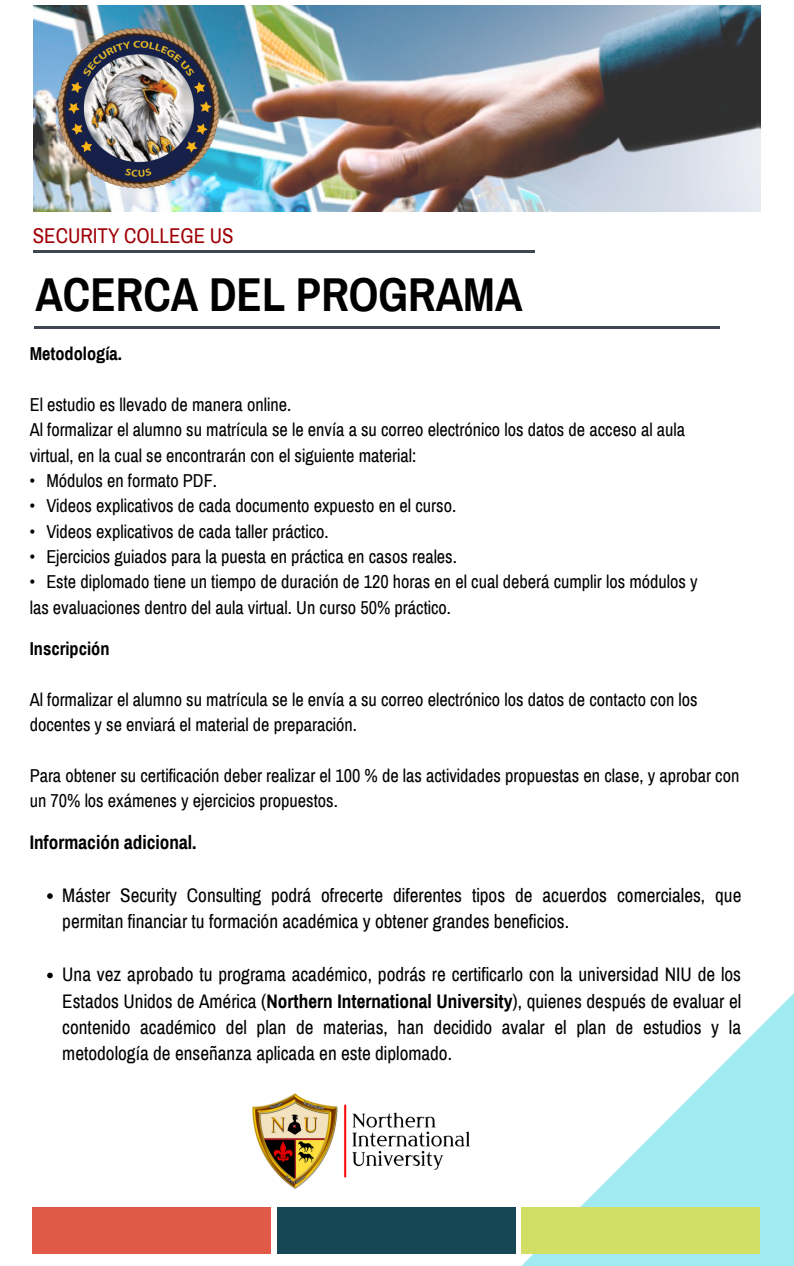
<style>
.page{position:relative;width:794px;height:1266px;background:#fff}
.page>*{position:absolute;margin:0;border:0;box-sizing:border-box;transform-origin:0 0}
.t1{font:700 46.42px "Archivo Narrow";color:#000}
.t2{font:20.85px "Archivo Narrow";color:#9f0006}
.t3{font:19.12px/26.5px "Archivo Narrow";color:#000}
.t4{font:700 19.12px "Archivo Narrow";color:#000}
.t5{font:18.23px/25.3px "Archivo Narrow";color:#000}
.t6{font:700 18.23px "Archivo Narrow";color:#000}
.s1{font-weight:700}
</style>
<div class="page">
<img style="left:34px;top:6px;width:725px;height:205px">
<hr style="left:33px;top:250px;width:502px;height:3px;background:#3f4652">
<hr style="left:34px;top:326px;width:685px;height:3px;background:#3f4652">
<svg style="left:79px;top:994px;width:714px;height:272px"></svg>
<img style="left:33px;top:18px;width:212px;height:181px">
<div style="left:32px;top:1207px;width:239px;height:46px;background:#e05a47"></div>
<div style="left:277px;top:1207px;width:238px;height:46px;background:#154854"></div>
<div style="left:521px;top:1207px;width:238px;height:46px;background:#d2df64"></div>
<img style="left:226px;top:1084px;width:269px;height:112px">
<svg style="left:47px;top:893px;width:6px;height:6px"></svg>
<svg style="left:47px;top:972px;width:6px;height:6px"></svg>
<p class="t2" style="left:33px;top:224px;width:202px">SECURITY COLLEGE US</p>
<h1 class="t1" style="left:35px;top:271px;width:488px">ACERCA DEL PROGRAMA</h1>
<p class="t6" style="left:30px;top:344px;width:94px">Metodología.</p>
<p class="t5" style="left:30px;top:392px;width:656px">El estudio es llevado de manera online.<br>Al formalizar el alumno su matrícula se le envía a su correo electrónico los datos de acceso al aula virtual, en la cual se encontrarán con el siguiente material:</p>
<p class="t5" style="left:30px;top:468px;width:189px">• Módulos en formato PDF.</p>
<p class="t5" style="left:30px;top:493px;width:428px">• Videos explicativos de cada documento expuesto en el curso.</p>
<p class="t5" style="left:30px;top:519px;width:300px">• Videos explicativos de cada taller práctico.</p>
<p class="t5" style="left:30px;top:544px;width:428px">• Ejercicios guiados para la puesta en práctica en casos reales.</p>
<p class="t5" style="left:30px;top:569px;width:669px">• Este diplomado tiene un tiempo de duración de 120 horas en el cual deberá cumplir los módulos y las evaluaciones dentro del aula virtual. Un curso 50% práctico.</p>
<p class="t6" style="left:30px;top:639px;width:81px">Inscripción</p>
<p class="t5" style="left:30px;top:687px;width:669px">Al formalizar el alumno su matrícula se le envía a su correo electrónico los datos de contacto con los docentes y se enviará el material de preparación.</p>
<p class="t5" style="left:30px;top:763px;width:710px">Para obtener su certificación deber realizar el 100 % de las actividades propuestas en clase, y aprobar con un 70% los exámenes y ejercicios propuestos.</p>
<p class="t4" style="left:30px;top:832px;width:168px">Información adicional.</p>
<p class="t3" style="left:62px;top:882px;width:680px">Máster Security Consulting podrá ofrecerte diferentes tipos de acuerdos comerciales, que permitan financiar tu formación académica y obtener grandes beneficios.</p>
<p class="t3" style="left:62px;top:961px;width:680px;text-align:justify">Una vez aprobado tu programa académico, podrás re certificarlo con la universidad NIU de los Estados Unidos de América (<span class="s1">Northern International University</span>), quienes después de evaluar el contenido académico del plan de materias, han decidido avalar el plan de estudios y la metodología de enseñanza aplicada en este diplomado.</p>
</div>
